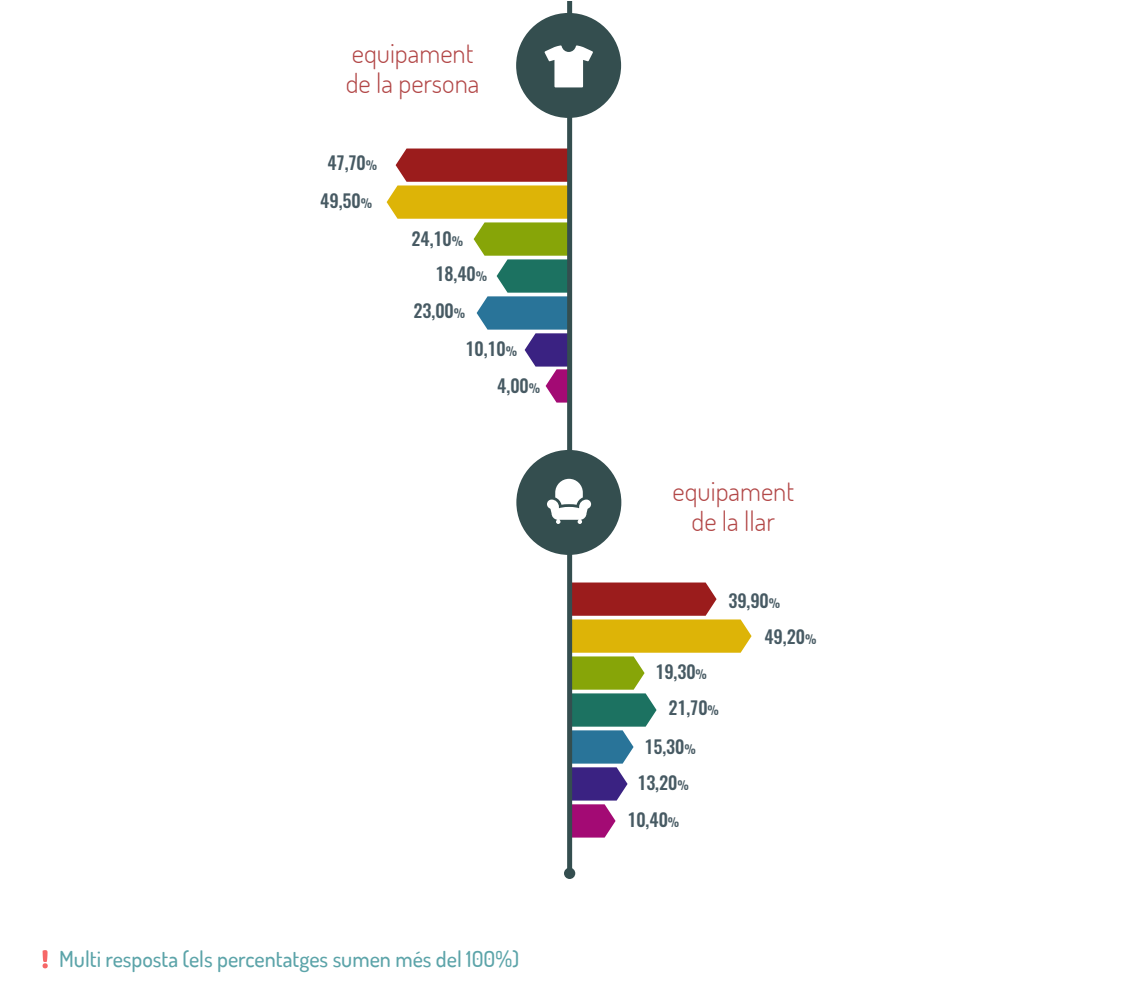
<style>
.page{position:relative;width:1140px;height:994px;background:#fff}
.page>*{position:absolute;margin:0;border:0;box-sizing:border-box;transform-origin:0 0}
.t1{font:300 27px/30px "Dosis";color:#b24747}
.t2{font:500 22px "Dosis";color:#5ca4a9}
.t3{font:500 18px/36px "Oswald";color:#475a63}
.s1{font-size:12px}
</style>
<div class="page">
<svg style="left:43px;top:950px;width:5px;height:18px"></svg>
<svg style="left:599px;top:583px;width:152px;height:255px"></svg>
<svg style="left:387px;top:149px;width:152px;height:218px"></svg>
<div style="left:567px;top:1px;width:5px;height:873px;background:#344e4f"></div>
<div style="left:564px;top:868px;width:11px;height:11px;background:#344e4f;border-radius:50%"></div>
<div style="left:516px;top:13px;width:105px;height:105px;background:#344e4f;border-radius:50%"></div>
<svg style="left:567px;top:51px;width:4px;height:36px"></svg>
<div style="left:516px;top:450px;width:105px;height:105px;background:#344e4f;border-radius:50%"></div>
<svg style="left:567px;top:479px;width:4px;height:41px"></svg>
<svg style="left:539px;top:13px;width:28px;height:542px"></svg>
<svg style="left:503px;top:29px;width:28px;height:510px"></svg>
<svg style="left:467px;top:148px;width:28px;height:219px"></svg>
<svg style="left:431px;top:148px;width:28px;height:219px"></svg>
<svg style="left:395px;top:148px;width:28px;height:219px"></svg>
<div style="left:715px;top:0;width:28px;height:847px;background:#fff"></div>
<svg style="left:679px;top:582px;width:28px;height:256px"></svg>
<svg style="left:643px;top:582px;width:28px;height:256px"></svg>
<svg style="left:607px;top:29px;width:28px;height:809px"></svg>
<svg style="left:571px;top:1px;width:28px;height:846px"></svg>
<h1 class="t1" style="left:346px;top:37px;width:135px">equipament de la persona</h1>
<p class="t3" style="left:320px;top:145px;width:59px;line-height:38px;text-align:center">47,70<span class="s1">%<br></span>49,50<span class="s1">%</span></p>
<p class="t3" style="left:435px;top:223px;width:53px;line-height:35px;text-indent:-24px">24,10<span class="s1">%<br></span>18,40<span class="s1">%</span></p>
<p class="t3" style="left:413px;top:294px;width:53px">23,00<span class="s1">%</span></p>
<p class="t3" style="left:497px;top:332px;width:44px;line-height:37px;text-indent:-32px">10,10<span class="s1">%<br></span>4,00<span class="s1">%</span></p>
<p class="t2" style="left:59px;top:944px;width:461px">Multi resposta (els percentatges sumen més del 100%)</p>
<h1 class="t1" style="left:673px;top:475px;width:123px;text-align:center">equipament de la llar</h1>
<p class="t3" style="left:668px;top:655px;width:52px;text-indent:-13px">19,30<span class="s1">%<br></span>21,70<span class="s1">%</span></p>
<p class="t3" style="left:644px;top:730px;width:53px">15,30<span class="s1">%</span></p>
<p class="t3" style="left:637px;top:766px;width:53px">13,20<span class="s1">%</span></p>
<p class="t3" style="left:627px;top:803px;width:53px">10,40<span class="s1">%</span></p>
<p class="t3" style="left:764px;top:584px;width:54px;text-indent:-36px">39,90<span class="s1">%<br></span>49,20<span class="s1">%</span></p>
</div>
